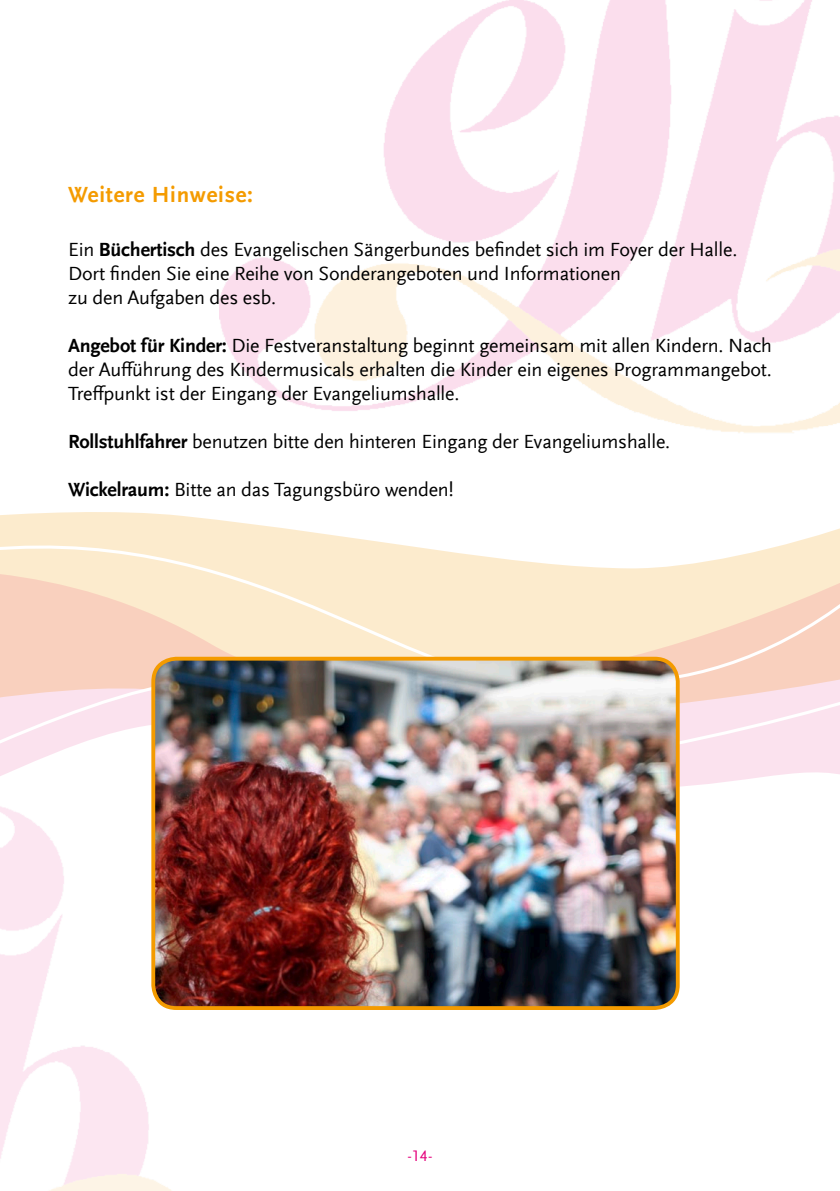
<style>
.page{position:relative;width:840px;height:1191px;background:#fff}
.page>*{position:absolute;margin:0;border:0;box-sizing:border-box;transform-origin:0 0}
.t1{font:700 23px "Scala Sans Offc";letter-spacing:.035em;color:#f49b00}
.t2{font:20px/24px "Scala Sans Offc";letter-spacing:-.01em;color:#000}
.t3{font:16px "Scala Sans Offc";color:#e4007c}
.s1{font-weight:700}
</style>
<div class="page">
<img style="left:220px;top:0;width:619px;height:391px">
<img style="left:0;top:837px;width:172px;height:354px">
<svg style="left:268px;top:391px;width:571px;height:42px"></svg>
<svg style="left:0;top:512px;width:839px;height:301px"></svg>
<img style="left:153px;top:658px;width:524px;height:350px">
<div style="left:151px;top:657px;width:528px;height:353px;border:4px solid #f49b00;border-radius:23px"></div>
<p class="t1" style="left:68px;top:181px;width:186px">Weitere Hinweise:</p>
<p class="t2" style="left:68px;top:238px;width:670px">Ein <span class="s1">Büchertisch</span> des Evangelischen Sängerbundes befindet sich im Foyer der Halle.<br>Dort finden Sie eine Reihe von Sonderangeboten und Informationen<br>zu den Aufgaben des esb.</p>
<p class="t2" style="left:68px;top:334px;width:705px;text-align:justify"><span class="s1">Angebot für Kinder:</span> Die Festveranstaltung beginnt gemeinsam mit allen Kindern. Nach der Aufführung des Kindermusicals erhalten die Kinder ein eigenes Programmangebot.<br>Treffpunkt ist der Eingang der Evangeliumshalle.</p>
<p class="t2" style="left:68px;top:430px;width:603px"><span class="s1">Rollstuhlfahrer</span> benutzen bitte den hinteren Eingang der Evangeliumshalle.</p>
<p class="t2" style="left:68px;top:478px;width:387px"><span class="s1">Wickelraum:</span> Bitte an das Tagungsbüro wenden!</p>
<p class="t3" style="left:407px;top:1146px;width:26px">-14-</p>
</div>
